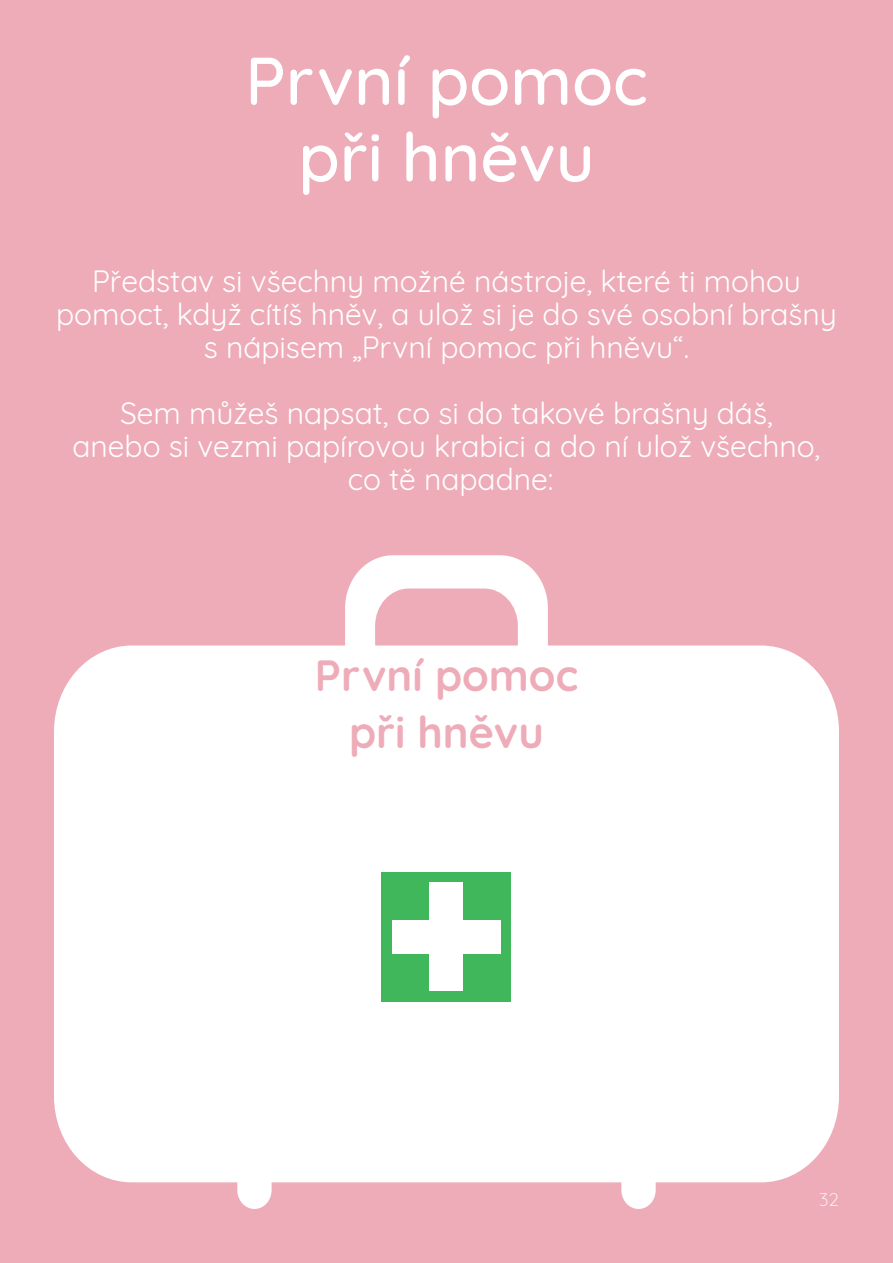
<style>
.page{position:relative;width:893px;height:1263px;background:#eeacb8}
.page>*{position:absolute;margin:0;border:0;box-sizing:border-box;transform-origin:0 0}
.t1{font:500 67.5px/76.5px "Quicksand";color:#fff;text-align:center}
.t2{font:700 43.5px/57px "Quicksand";color:#eeacb8;text-align:center}
.t3{font:30px/33px "Quicksand";color:#fff;text-align:center}
.t4{font:300 18px "Quicksand";color:#fff}
</style>
<div class="page">
<svg style="left:345px;top:555px;width:203px;height:90px"></svg>
<div style="left:54px;top:645px;width:785px;height:537px;background:#fff"></div>
<svg style="left:237px;top:1147px;width:35px;height:62px;background:#fdf8f9"></svg>
<svg style="left:621px;top:1147px;width:35px;height:62px;background:#fdf8f9"></svg>
<div style="left:382px;top:872px;width:129px;height:129px;background:#40b75b"></div>
<div style="left:429px;top:882px;width:34px;height:109px;background:#fff"></div>
<div style="left:392px;top:919px;width:109px;height:34px;background:#fff"></div>
<p class="t1" style="left:245px;top:36px;width:404px">První pomoc při hněvu</p>
<p class="t3" style="left:56px;top:261px;width:782px">Představ si všechny možné nástroje, které ti mohou pomoct, když cítíš hněv, a ulož si je do své osobní brašny s nápisem „První pomoc při hněvu“.</p>
<p class="t3" style="left:73px;top:393px;width:749px">Sem můžeš napsat, co si do takové brašny dáš, anebo si vezmi papírovou krabici a do ní ulož všechno, co tě napadne:</p>
<p class="t2" style="left:315px;top:643px;width:265px">První pomoc při hněvu</p>
<p class="t4" style="left:819px;top:1186px;width:21px">32</p>
</div>
